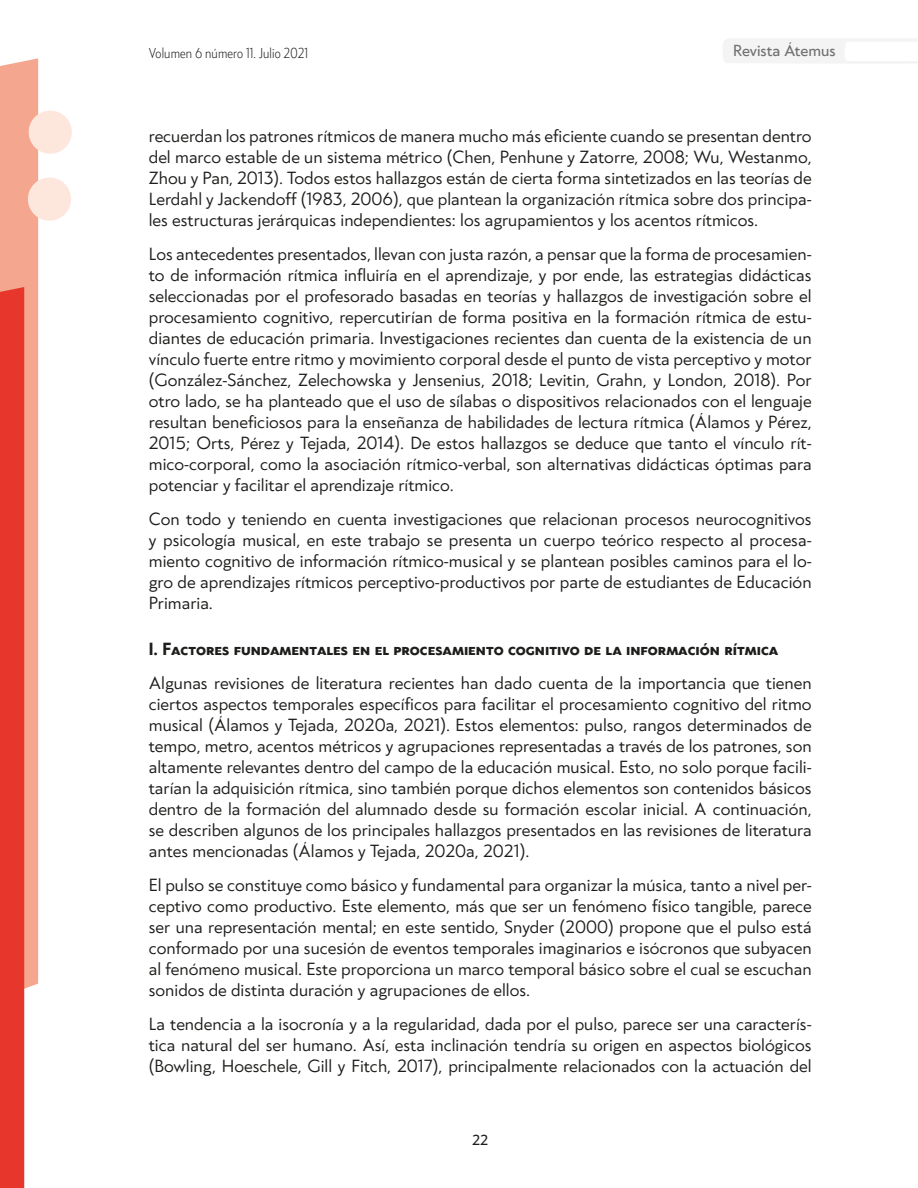
<style>
.page{position:relative;width:918px;height:1188px;background:#fff}
.page>*{position:absolute;margin:0;border:0;box-sizing:border-box;transform-origin:0 0}
.t1{font:16.5px/21px "Klein";color:#1d1d1b;text-align:justify}
.t2{font:700 16.5px "Klein";color:#1d1d1b}
.t3{font:15px "Klein";color:#70706f}
.t4{font:300 13.5px "Klein Condensed";letter-spacing:.01em;color:#1d1d1b}
.t5{font:13.5px "Klein";color:#1d1d1b}
</style>
<div class="page">
<svg style="left:723px;top:39px;width:195px;height:24px"></svg>
<svg style="left:0;top:58px;width:72px;height:1130px"></svg>
<p class="t4" style="left:149px;top:43px;width:161px">Volumen 6 número 11. Julio 2021</p>
<p class="t3" style="left:733px;top:39px;width:104px">Revista Átemus</p>
<p class="t1" style="left:149px;top:125px;width:664px">recuerdan los patrones rítmicos de manera mucho más eficiente cuando se presentan dentro del marco estable de un sistema métrico (Chen, Penhune y Zatorre, 2008; Wu, Westanmo, Zhou y Pan, 2013). Todos estos hallazgos están de cierta forma sintetizados en las teorías de Lerdahl y Jackendoff (1983, 2006), que plantean la organización rítmica sobre dos principa&shy;les estructuras jerárquicas independientes: los agrupamientos y los acentos rítmicos.</p>
<p class="t1" style="left:149px;top:243px;width:664px">Los antecedentes presentados, llevan con justa razón, a pensar que la forma de procesamien&shy;to de información rítmica influiría en el aprendizaje, y por ende, las estrategias didácticas seleccionadas por el profesorado basadas en teorías y hallazgos de investigación sobre el procesamiento cognitivo, repercutirían de forma positiva en la formación rítmica de estu&shy;diantes de educación primaria. Investigaciones recientes dan cuenta de la existencia de un vínculo fuerte entre ritmo y movimiento corporal desde el punto de vista perceptivo y motor (González-Sánchez, Zelechowska y Jensenius, 2018; Levitin, Grahn, y London, 2018). Por otro lado, se ha planteado que el uso de sílabas o dispositivos relacionados con el lenguaje resultan beneficiosos para la enseñanza de habilidades de lectura rítmica (Álamos y Pérez, 2015; Orts, Pérez y Tejada, 2014). De estos hallazgos se deduce que tanto el vínculo rít&shy;mico-corporal, como la asociación rítmico-verbal, son alternativas didácticas óptimas para potenciar y facilitar el aprendizaje rítmico.</p>
<p class="t1" style="left:149px;top:507px;width:664px">Con todo y teniendo en cuenta investigaciones que relacionan procesos neurocognitivos y psicología musical, en este trabajo se presenta un cuerpo teórico respecto al procesa&shy;miento cognitivo de información rítmico-musical y se plantean posibles caminos para el lo&shy;gro de aprendizajes rítmicos perceptivo-productivos por parte de estudiantes de Educación Primaria.</p>
<p class="t2" style="left:149px;top:637px;width:631px">I. Factores fundamentales en el procesamiento cognitivo de la información rítmica</p>
<p class="t1" style="left:149px;top:672px;width:664px">Algunas revisiones de literatura recientes han dado cuenta de la importancia que tienen ciertos aspectos temporales específicos para facilitar el procesamiento cognitivo del ritmo musical (Álamos y Tejada, 2020a, 2021). Estos elementos: pulso, rangos determinados de tempo, metro, acentos métricos y agrupaciones representadas a través de los patrones, son altamente relevantes dentro del campo de la educación musical. Esto, no solo porque facili&shy;tarían la adquisición rítmica, sino también porque dichos elementos son contenidos básicos dentro de la formación del alumnado desde su formación escolar inicial. A continuación, se describen algunos de los principales hallazgos presentados en las revisiones de literatura antes mencionadas (Álamos y Tejada, 2020a, 2021).</p>
<p class="t1" style="left:149px;top:873px;width:664px">El pulso se constituye como básico y fundamental para organizar la música, tanto a nivel per&shy;ceptivo como productivo. Este elemento, más que ser un fenómeno físico tangible, parece ser una representación mental; en este sentido, Snyder (2000) propone que el pulso está conformado por una sucesión de eventos temporales imaginarios e isócronos que subyacen al fenómeno musical. Este proporciona un marco temporal básico sobre el cual se escuchan sonidos de distinta duración y agrupaciones de ellos.</p>
<p class="t1" style="left:149px;top:1012px;width:664px">La tendencia a la isocronía y a la regularidad, dada por el pulso, parece ser una caracterís&shy;tica natural del ser humano. Así, esta inclinación tendría su origen en aspectos biológicos (Bowling, Hoeschele, Gill y Fitch, 2017), principalmente relacionados con la actuación del</p>
<p class="t5" style="left:472px;top:1130px;width:18px">22</p>
</div>
